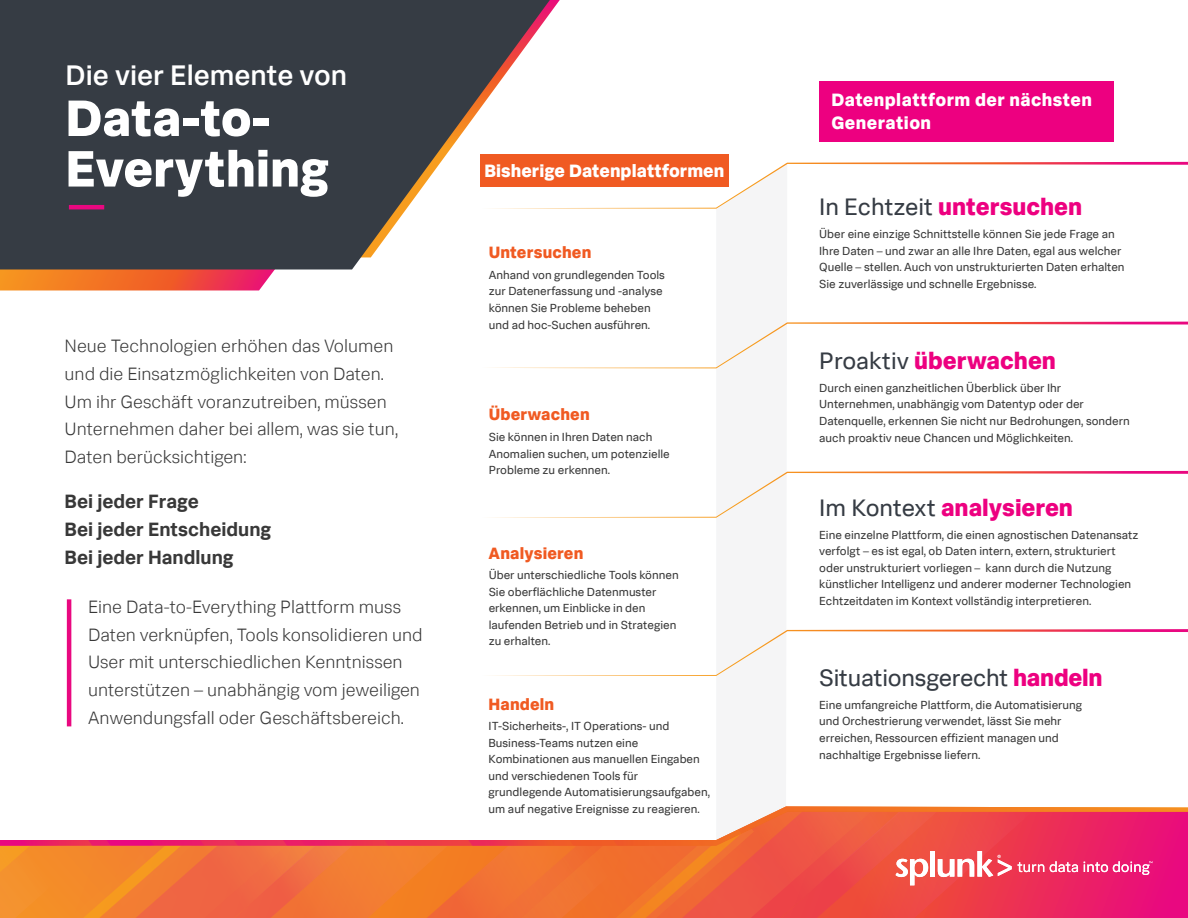
<style>
.page{position:relative;width:1188px;height:918px;background:#fff}
.page>*{position:absolute;margin:0;border:0;box-sizing:border-box;transform-origin:0 0}
.t1{font:800 51.3px/50.6px "Splunk Data Sans";color:#fff}
.t2{font:500 28.5px "Splunk Data Sans";color:#fff}
.t3{font:800 24px "Splunk Data Sans";color:#ed0080}
.t4{font:24px "Splunk Data Sans";letter-spacing:-.01em;color:#363c44}
.t5{font:700 19.35px/27.8px "Splunk Data Sans";color:#383838}
.t6{font:300 18px/27.8px "Splunk Data Sans";color:#383838}
.t7{font:800 18px/22.4px "Splunk Data Sans";letter-spacing:.02em;color:#fff}
.t8{font:800 16.5px "Splunk Data Sans";letter-spacing:.01em;color:#f05a22}
.t9{font:11.85px/16.5px "Splunk Data Sans";color:#383838}
.s1{font-weight:400;color:#363c44}
.s2{font-weight:800;color:#ed0080}
</style>
<div class="page">
<svg style="left:1078px;top:812px;width:110px;height:106px;background:#ea1571"></svg>
<svg style="left:493px;top:629px;width:695px;height:47px"></svg>
<svg style="left:493px;top:471px;width:695px;height:47px"></svg>
<svg style="left:493px;top:322px;width:695px;height:46px"></svg>
<svg style="left:560px;top:162px;width:628px;height:47px"></svg>
<hr style="left:67px;top:599px;width:4px;height:127px;background:#e90880">
<svg style="left:0;top:269px;width:353px;height:21px"></svg>
<svg style="left:0;top:0;width:550px;height:269px;background:#575a5f"></svg>
<hr style="left:69px;top:205px;width:35px;height:4px;background:#e90880">
<svg style="left:0;top:806px;width:1078px;height:112px"></svg>
<svg style="left:1084px;top:861px;width:68px;height:14px"></svg>
<div style="left:819px;top:81px;width:294px;height:60px;background:#ed0080"></div>
<div style="left:480px;top:154px;width:249px;height:33px;background:#f05a22"></div>
<h2 class="t2" style="left:66px;top:58px;width:283px">Die vier Elemente von</h2>
<h1 class="t1" style="left:66px;top:92px;width:265px">Data-to-<br>Everything</h1>
<h3 class="t7" style="left:831px;top:88px;width:262px">Datenplattform der nächsten<br>Generation</h3>
<h3 class="t7" style="left:484px;top:159px;width:241px">Bisherige Datenplattformen</h3>
<h3 class="t3" style="left:819px;top:192px;width:264px"><span class="s1">In Echtzeit</span> untersuchen</h3>
<p class="t9" style="left:819px;top:226px;width:307px">Über eine einzige Schnittstelle können Sie jede Frage an Ihre Daten – und zwar an alle Ihre Daten, egal aus welcher Quelle – stellen. Auch von unstrukturierten Daten erhalten Sie zuverlässige und schnelle Ergebnisse.</p>
<h3 class="t8" style="left:489px;top:242px;width:104px">Untersuchen</h3>
<p class="t9" style="left:489px;top:266px;width:178px">Anhand von grundlegenden Tools zur Datenerfassung und -analyse können Sie Probleme beheben und ad hoc-Suchen ausführen.</p>
<h3 class="t6" style="left:65px;top:332px;width:335px">Neue Technologien erhöhen das Volumen und die Einsatzmöglichkeiten von Daten.<br>Um ihr Geschäft voranzutreiben, müssen Unternehmen daher bei allem, was sie tun, Daten berücksichtigen:</h3>
<h3 class="t5" style="left:65px;top:487px;width:208px">Bei jeder Frage<br>Bei jeder Entscheidung<br>Bei jeder Handlung</h3>
<h3 class="t6" style="left:88px;top:593px;width:336px">Eine Data-to-Everything Plattform muss Daten verknüpfen, Tools konsolidieren und User mit unterschiedlichen Kenntnissen unterstützen – unabhängig vom jeweiligen Anwendungsfall oder Geschäftsbereich.</h3>
<h3 class="t8" style="left:489px;top:404px;width:102px">Überwachen</h3>
<p class="t9" style="left:489px;top:428px;width:183px">Sie können in Ihren Daten nach<br>Anomalien suchen, um potenzielle<br>Probleme zu erkennen.</p>
<h3 class="t8" style="left:489px;top:543px;width:96px">Analysieren</h3>
<p class="t9" style="left:489px;top:567px;width:192px">Über unterschiedliche Tools können<br>Sie oberflächliche Datenmuster erkennen, um Einblicke in den laufenden Betrieb und in Strategien zu erhalten.</p>
<h3 class="t8" style="left:489px;top:694px;width:67px">Handeln</h3>
<p class="t9" style="left:489px;top:718px;width:223px">IT-Sicherheits-, IT Operations- und Business-Teams nutzen eine Kombinationen aus manuellen Eingaben und verschiedenen Tools für grundlegende Automatisierungsaufgaben, um auf negative Ereignisse zu reagieren.</p>
<h3 class="t3" style="left:819px;top:346px;width:238px"><span class="s1">Proaktiv</span> überwachen</h3>
<p class="t9" style="left:819px;top:379px;width:312px">Durch einen ganzheitlichen Überblick über Ihr Unternehmen, unabhängig vom Datentyp oder der Datenquelle, erkennen Sie nicht nur Bedrohungen, sondern auch proaktiv neue Chancen und Möglichkeiten.</p>
<h3 class="t3" style="left:819px;top:493px;width:255px"><span class="s1">Im Kontext</span> analysieren</h3>
<p class="t9" style="left:819px;top:526px;width:321px">Eine einzelne Plattform, die einen agnostischen Datenansatz verfolgt – es ist egal, ob Daten intern, extern, strukturiert oder unstrukturiert vorliegen – kann durch die Nutzung künstlicher Intelligenz und anderer moderner Technologien Echtzeitdaten im Kontext vollständig interpretieren.</p>
<h3 class="t4" style="left:819px;top:663px;width:285px">Situationsgerecht <span class="s2">handeln</span></h3>
<p class="t9" style="left:819px;top:696px;width:265px">Eine umfangreiche Plattform, die Automatisierung und Orchestrierung verwendet, lässt Sie mehr erreichen, Ressourcen effizient managen und nachhaltige Ergebnisse liefern.</p>
</div>
